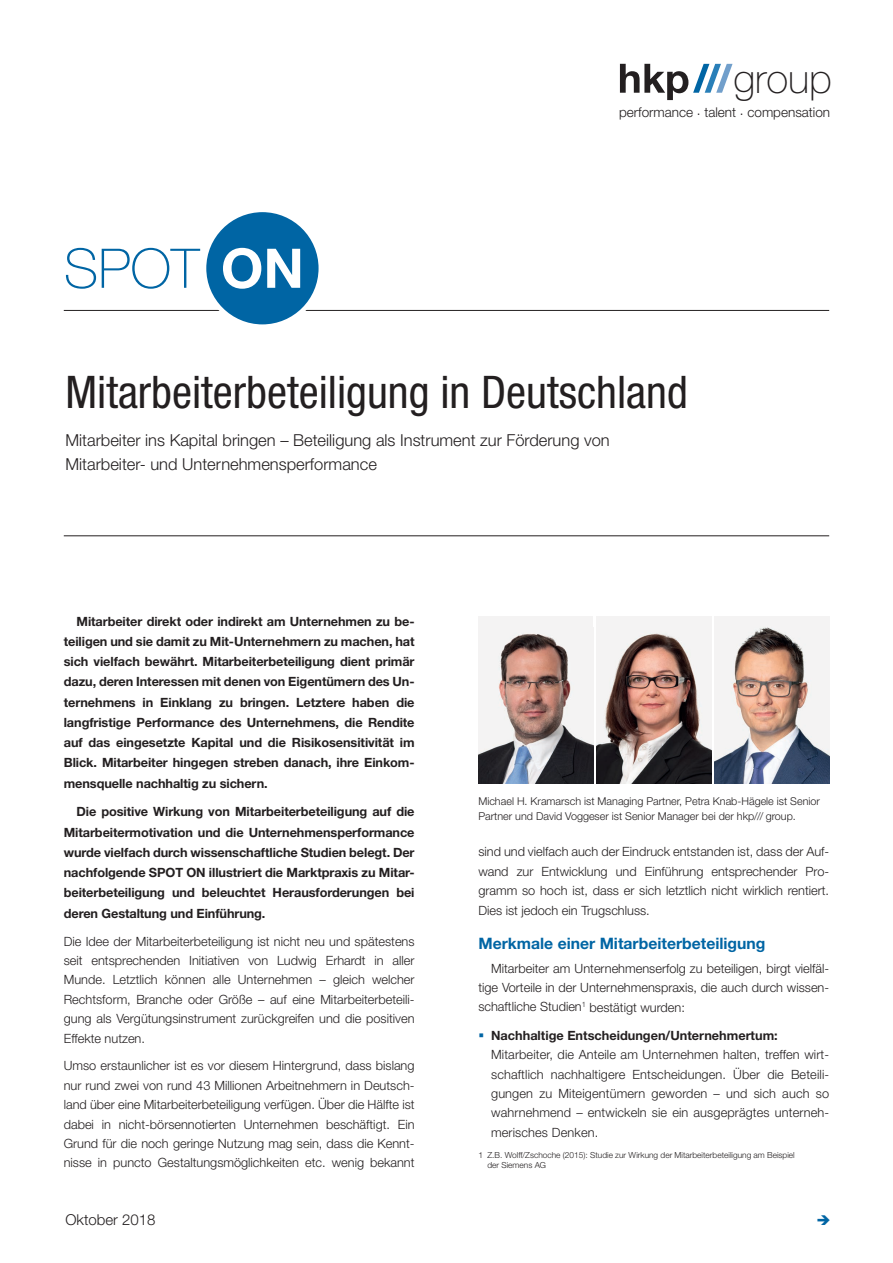
<style>
.page{position:relative;width:893px;height:1263px;background:#fff}
.page>*{position:absolute;margin:0;border:0;box-sizing:border-box;transform-origin:0 0}
.t1{font:100 54.6px "Helvetica Neue LT Std";color:#0065a4}
.t2{font:condensed 45px "Helvetica Neue LT Std";color:#231f20}
.t3{font:100 40.5px "Helvetica Neue LT Std";color:#231f20}
.t4{font:300 16.5px/24px "Helvetica Neue LT Std";color:#231f20}
.t5{font:700 15.75px "Helvetica Neue LT Std";color:#0065a4}
.t6{font:300 15px "Helvetica Neue LT Std";color:#231f20}
.t7{font:300 13.5px "Helvetica Neue LT Std";color:#231f20}
.t8{font:300 12.75px/19.4px "Helvetica Neue LT Std";color:#231f20;text-align:justify}
.t9{font:700 12.75px/20.2px "Helvetica Neue LT Std";letter-spacing:-.005em;color:#231f20;text-align:justify}
.t10{font:300 10.8px/15px "Helvetica Neue LT Std";color:#231f20}
.t11{font:300 8.4px/10.1px "Helvetica Neue LT Std";color:#231f20}
.s1{font-weight:700;color:#fff}
</style>
<div class="page">
<svg style="left:620px;top:64px;width:112px;height:36px"></svg>
<div style="left:478px;top:617px;width:115px;height:166px;background:#f4f3f3"></div>
<img style="left:478px;top:634px;width:115px;height:149px">
<img style="left:596px;top:617px;width:115px;height:166px">
<hr style="left:64px;top:310px;width:765px;height:1px;background:#231f20">
<div style="left:204px;top:210px;width:117px;height:117px;background:#0065a4;border-radius:50%"></div>
<div style="left:202px;top:208px;width:121px;height:121px;border:4px solid #fff;border-radius:50%"></div>
<hr style="left:64px;top:535px;width:765px;height:1px;background:#231f20">
<img style="left:714px;top:617px;width:115px;height:166px">
<h3 class="t3" style="left:733px;top:55px;width:100px">group</h3>
<h1 class="t1" style="left:64px;top:237px;width:242px">SPOT <span class="s1">ON</span></h1>
<p class="t7" style="left:619px;top:104px;width:213px">performance . talent . compensation</p>
<h2 class="t2" style="left:65px;top:366px;width:624px">Mitarbeiterbeteiligung in Deutschland</h2>
<p class="t4" style="left:65px;top:428px;width:546px">Mitarbeiter ins Kapital bringen – Beteiligung als Instrument zur Förderung von<br>Mitarbeiter- und Unternehmensperformance</p>
<p class="t9" style="left:64px;top:611px;width:352px;text-indent:13px">Mitarbeiter direkt oder indirekt am Unternehmen zu be&shy;teiligen und sie damit zu Mit-Unternehmern zu machen, hat sich vielfach bewährt. Mitarbeiterbeteiligung dient primär dazu, deren Interessen mit denen von Eigentümern des Un&shy;ternehmens in Einklang zu bringen. Letztere haben die langfristige Performance des Unternehmens, die Rendite auf das eingesetzte Kapital und die Risikosensitivität im Blick. Mitarbeiter hingegen streben danach, ihre Einkom&shy;mensquelle nachhaltig zu sichern.</p>
<p class="t9" style="left:64px;top:801px;width:352px;text-indent:13px">Die positive Wirkung von Mitarbeiterbeteiligung auf die Mitarbeitermotivation und die Unternehmensperformance wurde vielfach durch wissenschaftliche Studien belegt. Der nachfolgende SPOT ON illustriert die Marktpraxis zu Mitar&shy;beiterbeteiligung und beleuchtet Herausforderungen bei deren Gestaltung und Einführung.</p>
<p class="t8" style="left:64px;top:931px;width:352px">Die Idee der Mitarbeiterbeteiligung ist nicht neu und spätestens seit entsprechenden Initiativen von Ludwig Erhardt in aller Munde. Letztlich können alle Unternehmen – gleich welcher Rechtsform, Branche oder Größe – auf eine Mitarbeiterbeteili&shy;gung als Vergütungsinstrument zurückgreifen und die positiven Effekte nutzen.</p>
<p class="t8" style="left:64px;top:1056px;width:352px">Umso erstaunlicher ist es vor diesem Hintergrund, dass bislang nur rund zwei von rund 43 Millionen Arbeitnehmern in Deutsch&shy;land über eine Mitarbeiterbeteiligung verfügen. Über die Hälfte ist dabei in nicht-börsennotierten Unternehmen beschäftigt. Ein Grund für die noch geringe Nutzung mag sein, dass die Kennt&shy;nisse in puncto Gestaltungsmöglichkeiten etc. wenig bekannt</p>
<p class="t6" style="left:65px;top:1210px;width:92px">Oktober 2018</p>
<p class="t10" style="left:478px;top:793px;width:343px">Michael H. Kramarsch ist Managing Partner, Petra Knab-Hägele ist Senior<br>Partner und David Voggeser ist Senior Manager bei der hkp/// group.</p>
<p class="t8" style="left:478px;top:842px;width:352px">sind und vielfach auch der Eindruck entstanden ist, dass der Auf&shy;wand zur Entwicklung und Einführung entsprechender Pro&shy;gramm so hoch ist, dass er sich letztlich nicht wirklich rentiert.<br>Dies ist jedoch ein Trugschluss.</p>
<p class="t5" style="left:478px;top:934px;width:289px">Merkmale einer Mitarbeiterbeteiligung</p>
<p class="t8" style="left:478px;top:958px;width:352px;text-indent:13px">Mitarbeiter am Unternehmenserfolg zu beteiligen, birgt vielfäl&shy;tige Vorteile in der Unternehmenspraxis, die auch durch wissen&shy;schaftliche Studien<sup>1</sup> bestätigt wurden:</p>
<p class="t9" style="left:491px;top:1024px;width:288px">Nachhaltige Entscheidungen/Unternehmertum:</p>
<p class="t8" style="left:491px;top:1044px;width:340px">Mitarbeiter, die Anteile am Unternehmen halten, treffen wirt&shy;schaftlich nachhaltigere Entscheidungen. Über die Beteili&shy;gungen zu Miteigentümern geworden – und sich auch so wahrnehmend – entwickeln sie ein ausgeprägtes unterneh&shy;merisches Denken.</p>
<p class="t11" style="left:487px;top:1149px;width:309px;text-indent:-9px">1 Z.B. Wolff/Zschoche (2015): Studie zur Wirkung der Mitarbeiterbeteiligung am Beispiel der Siemens AG</p>
</div>
